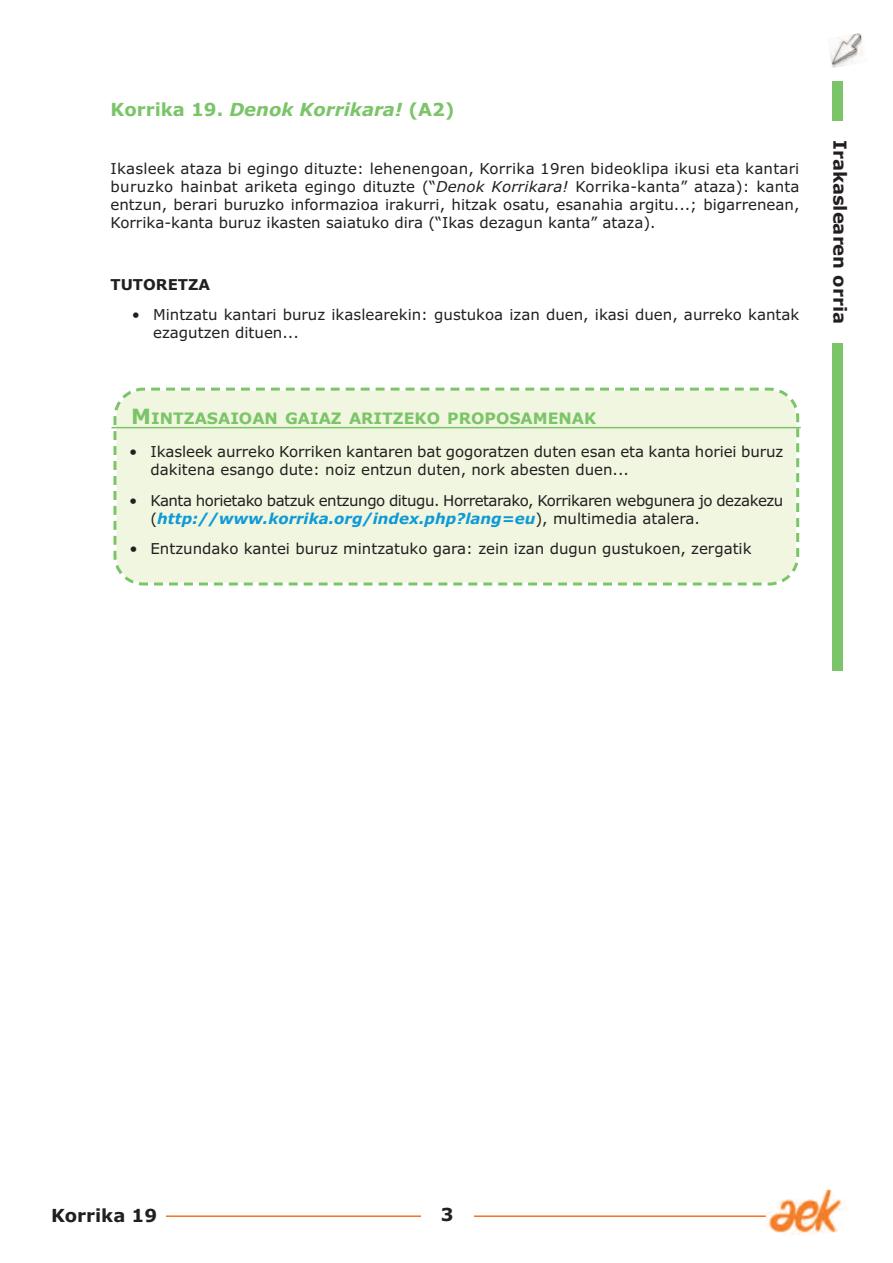
<style>
.page{position:relative;width:893px;height:1263px;background:#fff}
.page>*{position:absolute;margin:0;border:0;box-sizing:border-box;transform-origin:0 0}
.t1{font:italic 700 18px "Verdana";color:#7bc468}
.t2{font:700 18px "Verdana";color:#231f20}
.t3{font:700 15.75px "Verdana";color:#7bc468}
.t4{font:15px/18px "Verdana";color:#231f20}
.t5{font:15px/18px "Verdana";letter-spacing:-.03em;color:#231f20}
.t6{font:700 15px "Verdana";color:#231f20}
.s1{font-style:normal}
.s2{font-style:italic}
.s3{font-size:21px}
.s4{font-weight:700;font-style:italic;color:#0f99d7}
</style>
<div class="page">
<hr style="left:52px;top:1215px;width:776px;height:2px;background:#f47321">
<div style="left:421px;top:1193px;width:52px;height:44px;background:#fff"></div>
<img style="left:765px;top:1190px;width:81px;height:45px">
<div style="left:51px;top:1208px;width:115px;height:30px;background:#fff"></div>
<div style="left:832px;top:81px;width:11px;height:589px;background:#7bc468"></div>
<div style="left:828px;top:121px;width:21px;height:221px;background:#fff"></div>
<div style="left:112px;top:387px;width:689px;height:199px;background:#f0f6df"></div>
<svg style="left:135px;top:580px;width:16px;height:6px"></svg>
<hr style="left:112px;top:427px;width:689px;height:1px;background:#7bc468">
<img style="left:830px;top:33px;width:33px;height:35px">
<p class="t1" style="left:111px;top:99px;width:346px"><span class="s1">Korrika 19.</span> Denok Korrikara! <span class="s1">(A2)</span></p>
<p class="t4" style="left:111px;top:160px;width:690px;text-align:justify">Ikasleek ataza bi egingo dituzte: lehenengoan, Korrika 19ren bideoklipa ikusi eta kantari buruzko hainbat ariketa egingo dituzte (“<span class="s2">Denok Korrikara!</span> Korrika-kanta” ataza): kanta entzun, berari buruzko informazioa irakurri, hitzak osatu, esanahia argitu...; bigarrenean, Korrika-kanta buruz ikasten saiatuko dira (“Ikas dezagun kanta” ataza).</p>
<p class="t6" style="left:111px;top:276px;width:101px">TUTORETZA</p>
<p class="t4" style="left:153px;top:306px;width:648px;text-indent:-21px">• Mintzatu kantari buruz ikaslearekin: gustukoa izan duen, ikasi duen, aurreko kantak ezagutzen dituen...</p>
<p class="t3" style="left:131px;top:409px;width:466px"><span class="s3">M</span>INTZASAIOAN GAIAZ ARITZEKO PROPOSAMENAK</p>
<p class="t4" style="left:150px;top:443px;width:634px;text-indent:-21px">• Ikasleek aurreko Korriken kantaren bat gogoratzen duten esan eta kanta horiei buruz dakitena esango dute: noiz entzun duten, nork abesten duen...</p>
<p class="t5" style="left:150px;top:491px;width:634px;text-indent:-21px">• Kanta horietako batzuk entzungo ditugu. Horretarako, Korrikaren webgunera jo dezakezu (<span class="s4">http://www.korrika.org/index.php?lang=eu</span>), multimedia atalera.</p>
<p class="t4" style="left:129px;top:540px;width:624px">• Entzundako kantei buruz mintzatuko gara: zein izan dugun gustukoen, zergatik</p>
<p class="t2" style="left:850px;top:140px;width:186px;rotate:90deg">Irakaslearen orria</p>
<p class="t2" style="left:51px;top:1205px;width:108px">Korrika 19</p>
<p class="t2" style="left:441px;top:1205px;width:14px">3</p>
</div>
